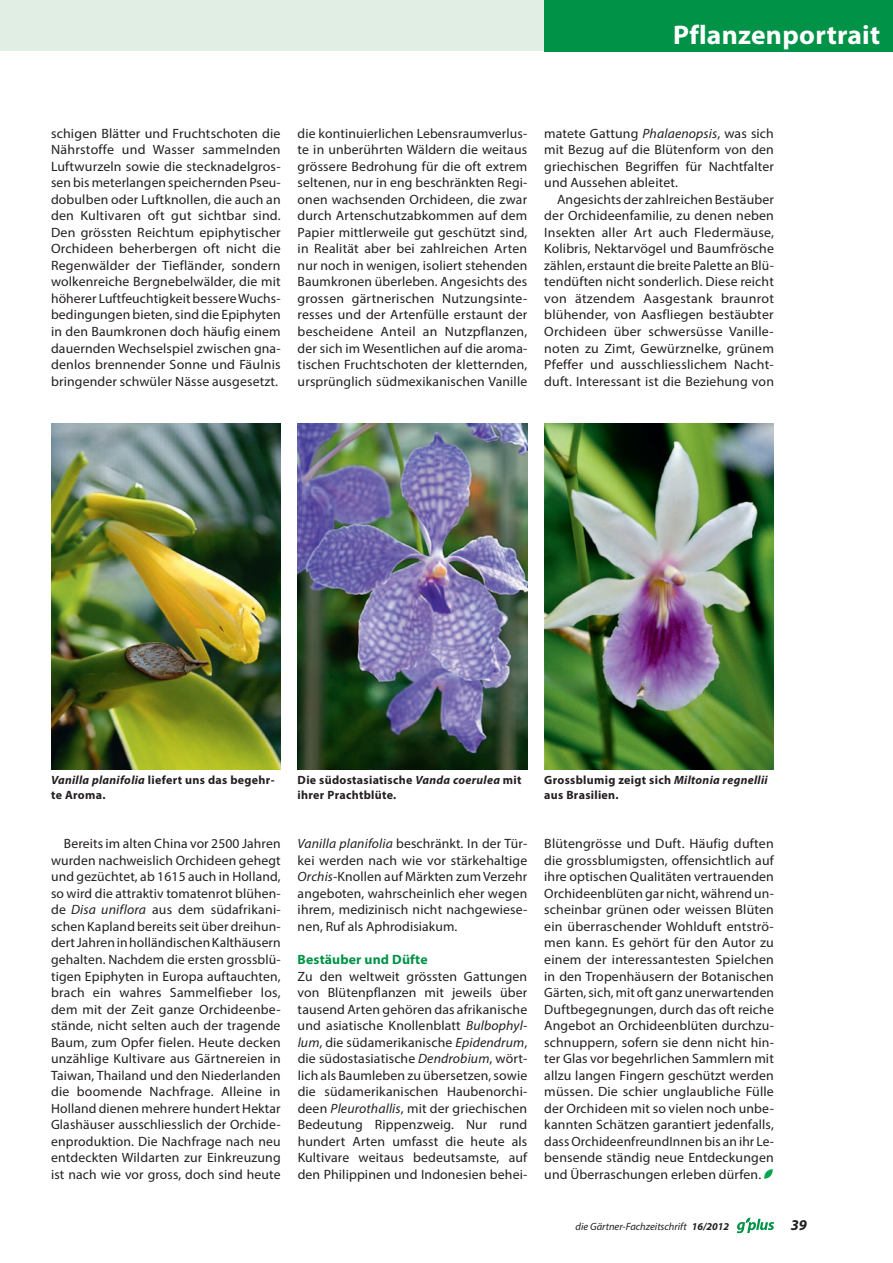
<style>
.page{position:relative;width:893px;height:1263px;background:#fff}
.page>*{position:absolute;margin:0;border:0;box-sizing:border-box;transform-origin:0 0}
.t1{font:700 27px "Myriad Pro";letter-spacing:.01em;color:#fff}
.t2{font:italic 700 15px "Myriad Pro";color:#231f20}
.t3{font:13.5px/16.5px "Myriad Pro";letter-spacing:.01em;color:#231f20;text-align:justify}
.t4{font:700 13.5px "Myriad Pro";letter-spacing:.01em;color:#009247}
.t5{font:700 12px/14.2px "Myriad Pro";letter-spacing:.025em;color:#231f20}
.t6{font:italic 10.5px "Myriad Pro";color:#231f20}
.s1{font-style:italic}
.s2{font-family:"jardinsuisse zeichen";color:#00a54f}
.s3{font-weight:700}
</style>
<div class="page">
<svg style="left:737px;top:1218px;width:37px;height:15px"></svg>
<div style="left:0;top:0;width:544px;height:51px;background:#e0eee4"></div>
<div style="left:544px;top:0;width:349px;height:51px;background:#009247"></div>
<img style="left:544px;top:423px;width:230px;height:347px">
<img style="left:51px;top:423px;width:230px;height:347px">
<img style="left:298px;top:423px;width:229px;height:347px">
<h1 class="t1" style="left:673px;top:17px;width:209px">Pflanzenportrait</h1>
<p class="t3" style="left:51px;top:125px;width:231px">schigen Blätter und Fruchtschoten die Nährstoffe und Wasser sammelnden Luftwurzeln sowie die stecknadelgros&shy;sen bis meterlangen speichernden Pseu&shy;dobulben oder Luftknollen, die auch an den Kultivaren oft gut sichtbar sind.<br>Den grössten Reichtum epiphytischer Orchideen beherbergen oft nicht die Regenwälder der Tiefländer, sondern wolkenreiche Bergnebelwälder, die mit höherer Luftfeuchtigkeit bessere Wuchs&shy;bedingungen bieten, sind die Epiphyten in den Baumkronen doch häufig einem dauernden Wechselspiel zwischen gna&shy;denlos brennender Sonne und Fäulnis bringender schwüler Nässe ausgesetzt.</p>
<p class="t3" style="left:298px;top:125px;width:231px">die kontinuierlichen Lebensraumverlus&shy;te in unberührten Wäldern die weitaus grössere Bedrohung für die oft extrem seltenen, nur in eng beschränkten Regi&shy;onen wachsenden Orchideen, die zwar durch Artenschutzabkommen auf dem Papier mittlerweile gut geschützt sind, in Realität aber bei zahlreichen Arten nur noch in wenigen, isoliert stehenden Baumkronen überleben. Angesichts des grossen gärtnerischen Nutzungsinte&shy;resses und der Artenfülle erstaunt der bescheidene Anteil an Nutzpflanzen, der sich im Wesentlichen auf die aroma&shy;tischen Fruchtschoten der kletternden, ursprünglich südmexikanischen Vanille</p>
<p class="t3" style="left:544px;top:125px;width:231px">matete Gattung <span class="s1">Phalaenopsis</span>, was sich mit Bezug auf die Blütenform von den griechischen Begriffen für Nachtfalter und Aussehen ableitet.</p>
<p class="t3" style="left:544px;top:191px;width:231px;text-indent:13px">Angesichts der zahlreichen Bestäuber der Orchideenfamilie, zu denen neben Insekten aller Art auch Fledermäuse, Kolibris, Nektarvögel und Baumfrösche zählen, erstaunt die breite Palette an Blü&shy;tendüften nicht sonderlich. Diese reicht von ätzendem Aasgestank braunrot blühender, von Aasfliegen bestäubter Orchideen über schwersüsse Vanille&shy;noten zu Zimt, Gewürznelke, grünem Pfeffer und ausschliesslichem Nacht&shy;duft. Interessant ist die Beziehung von</p>
<p class="t5" style="left:51px;top:773px;width:225px"><span class="s1">Vanilla planifolia</span> liefert uns das begehr&shy;te Aroma.</p>
<p class="t3" style="left:51px;top:835px;width:231px;text-indent:13px">Bereits im alten China vor 2500 Jahren wurden nachweislich Orchideen gehegt und gezüchtet, ab 1615 auch in Holland, so wird die attraktiv tomatenrot blühen&shy;de <span class="s1">Disa uniflora</span> aus dem südafrikani&shy;schen Kapland bereits seit über dreihun&shy;dert Jahren in holländischen Kalthäusern gehalten. Nachdem die ersten grossblü&shy;tigen Epiphyten in Europa auftauchten, brach ein wahres Sammelfieber los, dem mit der Zeit ganze Orchideenbe&shy;stände, nicht selten auch der tragende Baum, zum Opfer fielen. Heute decken unzählige Kultivare aus Gärtnereien in Taiwan, Thailand und den Niederlanden die boomende Nachfrage. Alleine in Holland dienen mehrere hundert Hektar Glashäuser ausschliesslich der Orchide&shy;enproduktion. Die Nachfrage nach neu entdeckten Wildarten zur Einkreuzung ist nach wie vor gross, doch sind heute</p>
<p class="t5" style="left:298px;top:773px;width:225px">Die südostasiatische <span class="s1">Vanda coerulea</span> mit ihrer Prachtblüte.</p>
<p class="t3" style="left:298px;top:835px;width:231px"><span class="s1">Vanilla planifolia</span> beschränkt. In der Tür&shy;kei werden nach wie vor stärkehaltige <span class="s1">Orchis-</span>Knollen auf Märkten zum Verzehr angeboten, wahrscheinlich eher wegen ihrem, medizinisch nicht nachgewiese&shy;nen, Ruf als Aphrodisiakum.</p>
<p class="t4" style="left:298px;top:951px;width:131px">Bestäuber und Düfte</p>
<p class="t3" style="left:298px;top:967px;width:231px">Zu den weltweit grössten Gattungen von Blütenpflanzen mit jeweils über tausend Arten gehören das afrikanische und asiatische Knollenblatt <span class="s1">Bulbophyl&shy;lum</span>, die südamerikanische <span class="s1">Epidendrum</span>, die südostasiatische <span class="s1">Dendrobium</span>, wört&shy;lich als Baumleben zu übersetzen, sowie die südamerikanischen Haubenorchi&shy;deen <span class="s1">Pleurothallis</span>, mit der griechischen Bedeutung Rippenzweig. Nur rund hundert Arten umfasst die heute als Kultivare weitaus bedeutsamste, auf den Philippinen und Indonesien behei-</p>
<p class="t5" style="left:544px;top:773px;width:225px">Grossblumig zeigt sich <span class="s1">Miltonia regnellii </span>aus Brasilien.</p>
<p class="t3" style="left:544px;top:835px;width:231px">Blütengrösse und Duft. Häufig duften die grossblumigsten, offensichtlich auf ihre optischen Qualitäten vertrauenden Orchideenblüten gar nicht, während un&shy;scheinbar grünen oder weissen Blüten ein überraschender Wohlduft entströ&shy;men kann. Es gehört für den Autor zu einem der interessantesten Spielchen in den Tropenhäusern der Botanischen Gärten, sich, mit oft ganz unerwartenden Duftbegegnungen, durch das oft reiche Angebot an Orchideenblüten durchzu&shy;schnuppern, sofern sie denn nicht hin&shy;ter Glas vor begehrlichen Sammlern mit allzu langen Fingern geschützt werden müssen. Die schier unglaubliche Fülle der Orchideen mit so vielen noch unbe&shy;kannten Schätzen garantiert jedenfalls, dass OrchideenfreundInnen bis an ihr Le&shy;bensende ständig neue Entdeckungen und Überraschungen erleben dürfen. <span class="s2">x</span></p>
<p class="t6" style="left:576px;top:1220px;width:155px">die Gärtner-Fachzeitschrift <span class="s3">16/2012</span></p>
<p class="t2" style="left:791px;top:1215px;width:18px">39</p>
</div>
